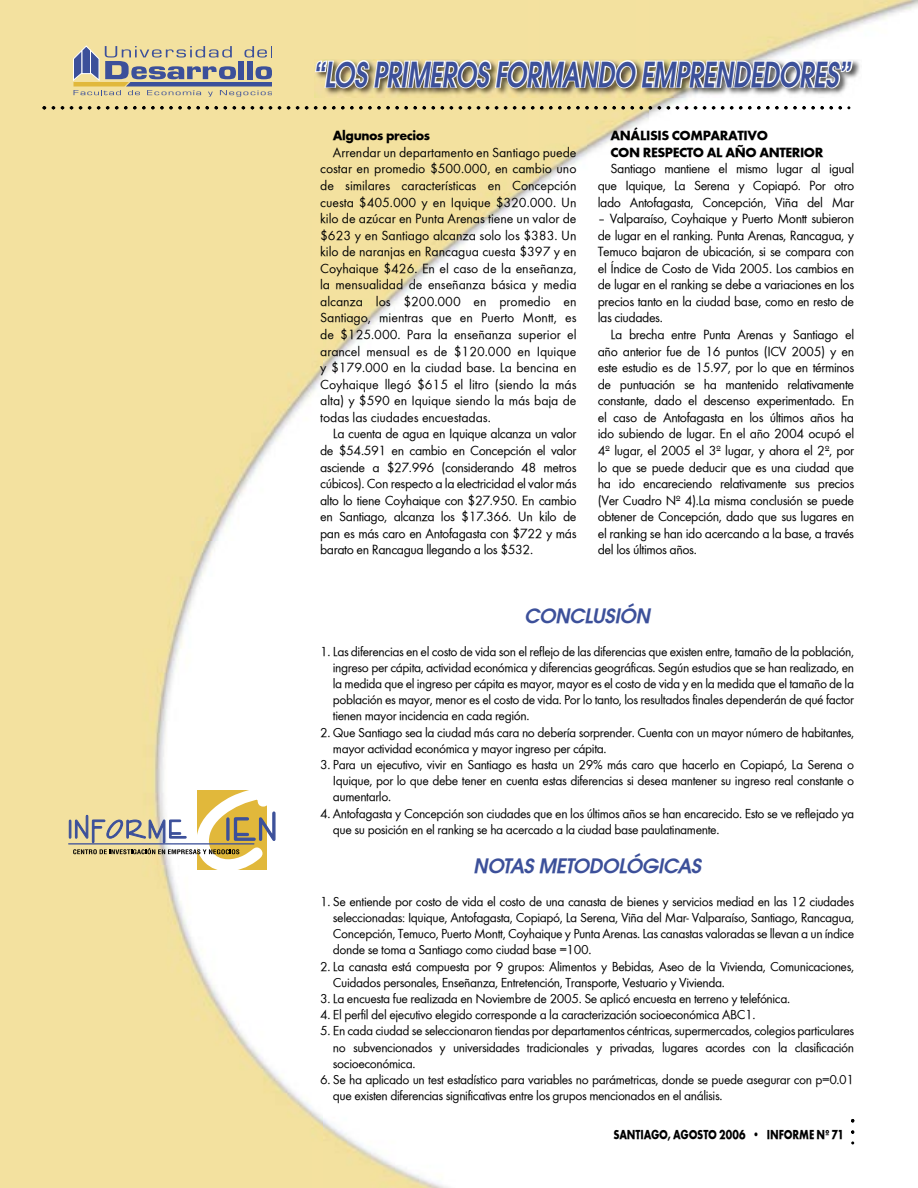
<style>
.page{position:relative;width:918px;height:1188px;background:#fff}
.page>*{position:absolute;margin:0;border:0;box-sizing:border-box;transform-origin:0 0}
.t1{font:italic 33.75px "Avant Garde Demi";letter-spacing:-.02em;color:#3c509a;scale:.73 1}
.t2{font:italic 19.5px "Avant Garde Demi";letter-spacing:-.02em;color:#3c509a}
.t3{font:13.8px/16.5px "Futura T Book";letter-spacing:-.03em;color:#000;text-align:justify}
.t4{font:13.8px/16.5px "Futura T Bold";letter-spacing:-.03em;color:#000}
.t5{font:13.5px/16.2px "Futura T Book";letter-spacing:-.03em;color:#000;text-align:justify}
.t6{font:13.5px "Futura T Bold";letter-spacing:-.01em;color:#000;scale:.8 1}
</style>
<div class="page">
<img style="left:0;top:0;width:918px;height:1188px">
<svg style="left:68px;top:787px;width:207px;height:84px"></svg>
<svg style="left:851px;top:1130px;width:3px;height:4px"></svg>
<svg style="left:851px;top:1119px;width:3px;height:4px"></svg>
<svg style="left:43px;top:28px;width:811px;height:90px"></svg>
<h1 class="t1" style="left:313px;top:52px;width:737px">“LOS PRIMEROS FORMANDO EMPRENDEDORES”</h1>
<p class="t4" style="left:333px;top:127px;width:99px">Algunos precios</p>
<p class="t3" style="left:320px;top:144px;width:258px;text-indent:13px">Arrendar un departamento en Santiago puede costar en promedio $500.000, en cambio uno de similares características en Concepción cuesta $405.000 y en Iquique $320.000. Un kilo de azúcar en Punta Arenas tiene un valor de $623 y en Santiago alcanza solo los $383. Un kilo de naranjas en Rancagua cuesta $397 y en Coyhaique $426. En el caso de la enseñanza, la mensualidad de enseñanza básica y media alcanza los $200.000 en promedio en Santiago, mientras que en Puerto Montt, es de $125.000. Para la enseñanza superior el arancel mensual es de $120.000 en Iquique y $179.000 en la ciudad base. La bencina en Coyhaique llegó $615 el litro (siendo la más alta) y $590 en Iquique siendo la más baja de todas las ciudades encuestadas.</p>
<p class="t3" style="left:320px;top:425px;width:258px;text-indent:13px">La cuenta de agua en Iquique alcanza un valor de $54.591 en cambio en Concepción el valor asciende a $27.996 (considerando 48 metros cúbicos). Con respecto a la electricidad el valor más alto lo tiene Coyhaique con $27.950. En cambio en Santiago, alcanza los $17.366. Un kilo de pan es más caro en Antofagasta con $722 y más barato en Rancagua llegando a los $532.</p>
<p class="t4" style="left:611px;top:127px;width:214px">ANÁLISIS COMPARATIVO<br>CON RESPECTO AL AÑO ANTERIOR</p>
<p class="t3" style="left:598px;top:160px;width:258px;text-indent:13px">Santiago mantiene el mismo lugar al igual que Iquique, La Serena y Copiapó. Por otro lado Antofagasta, Concepción, Viña del Mar</p>
<p class="t3" style="left:598px;top:210px;width:258px">– Valparaíso, Coyhaique y Puerto Montt subieron de lugar en el ranking. Punta Arenas, Rancagua, y Temuco bajaron de ubicación, si se compara con el Índice de Costo de Vida 2005. Los cambios en de lugar en el ranking se debe a variaciones en los precios tanto en la ciudad base, como en resto de las ciudades.</p>
<p class="t3" style="left:598px;top:326px;width:258px;text-indent:13px">La brecha entre Punta Arenas y Santiago el año anterior fue de 16 puntos (ICV 2005) y en este estudio es de 15.97, por lo que en términos de puntuación se ha mantenido relativamente constante, dado el descenso experimentado. En el caso de Antofagasta en los últimos años ha ido subiendo de lugar. En el año 2004 ocupó el 4º lugar, el 2005 el 3º lugar, y ahora el 2º, por lo que se puede deducir que es una ciudad que ha ido encareciendo relativamente sus precios (Ver Cuadro Nº 4).La misma conclusión se puede obtener de Concepción, dado que sus lugares en el ranking se han ido acercando a la base, a través del los últimos años.</p>
<h2 class="t2" style="left:524px;top:603px;width:127px">CONCLUSIÓN</h2>
<p class="t5" style="left:333px;top:643px;width:523px;text-indent:-13px">1. Las diferencias en el costo de vida son el reflejo de las diferencias que existen entre, tamaño de la población, ingreso per cápita, actividad económica y diferencias geográficas. Según estudios que se han realizado, en la medida que el ingreso per cápita es mayor, mayor es el costo de vida y en la medida que el tamaño de la población es mayor, menor es el costo de vida. Por lo tanto, los resultados finales dependerán de qué factor tienen mayor incidencia en cada región.</p>
<p class="t5" style="left:333px;top:724px;width:523px;text-indent:-13px">2. Que Santiago sea la ciudad más cara no debería sorprender. Cuenta con un mayor número de habitantes, mayor actividad económica y mayor ingreso per cápita.</p>
<p class="t5" style="left:333px;top:756px;width:523px;text-indent:-13px">3. Para un ejecutivo, vivir en Santiago es hasta un 29% más caro que hacerlo en Copiapó, La Serena o Iquique, por lo que debe tener en cuenta estas diferencias si desea mantener su ingreso real constante o aumentarlo.</p>
<p class="t5" style="left:333px;top:805px;width:523px;text-indent:-13px">4. Antofagasta y Concepción son ciudades que en los últimos años se han encarecido. Esto se ve reflejado ya que su posición en el ranking se ha acercado a la ciudad base paulatinamente.</p>
<h2 class="t2" style="left:473px;top:854px;width:229px">NOTAS METODOLÓGICAS</h2>
<p class="t5" style="left:333px;top:893px;width:523px;text-indent:-13px">1. Se entiende por costo de vida el costo de una canasta de bienes y servicios mediad en las 12 ciudades seleccionadas: Iquique, Antofagasta, Copiapó, La Serena, Viña del Mar- Valparaíso, Santiago, Rancagua, Concepción, Temuco, Puerto Montt, Coyhaique y Punta Arenas. Las canastas valoradas se llevan a un índice donde se toma a Santiago como ciudad base =100.</p>
<p class="t5" style="left:333px;top:958px;width:523px;text-indent:-13px">2. La canasta está compuesta por 9 grupos: Alimentos y Bebidas, Aseo de la Vivienda, Comunicaciones,<br>Cuidados personales, Enseñanza, Entretención, Transporte, Vestuario y Vivienda.</p>
<p class="t5" style="left:320px;top:990px;width:472px">3. La encuesta fue realizada en Noviembre de 2005. Se aplicó encuesta en terreno y telefónica.</p>
<p class="t5" style="left:320px;top:1007px;width:437px">4. El perfil del ejecutivo elegido corresponde a la caracterización socioeconómica ABC1.</p>
<p class="t5" style="left:333px;top:1023px;width:523px;text-indent:-13px">5. En cada ciudad se seleccionaron tiendas por departamentos céntricas, supermercados, colegios particulares no subvencionados y universidades tradicionales y privadas, lugares acordes con la clasificación socioeconómica.</p>
<p class="t5" style="left:333px;top:1071px;width:523px;text-indent:-13px">6. Se ha aplicado un test estadístico para variables no parámetricas, donde se puede asegurar con p=0.01 que existen diferencias significativas entre los grupos mencionados en el análisis.</p>
<p class="t6" style="left:614px;top:1127px;width:290px">SANTIAGO, AGOSTO 2006 • INFORME Nº 71</p>
</div>
